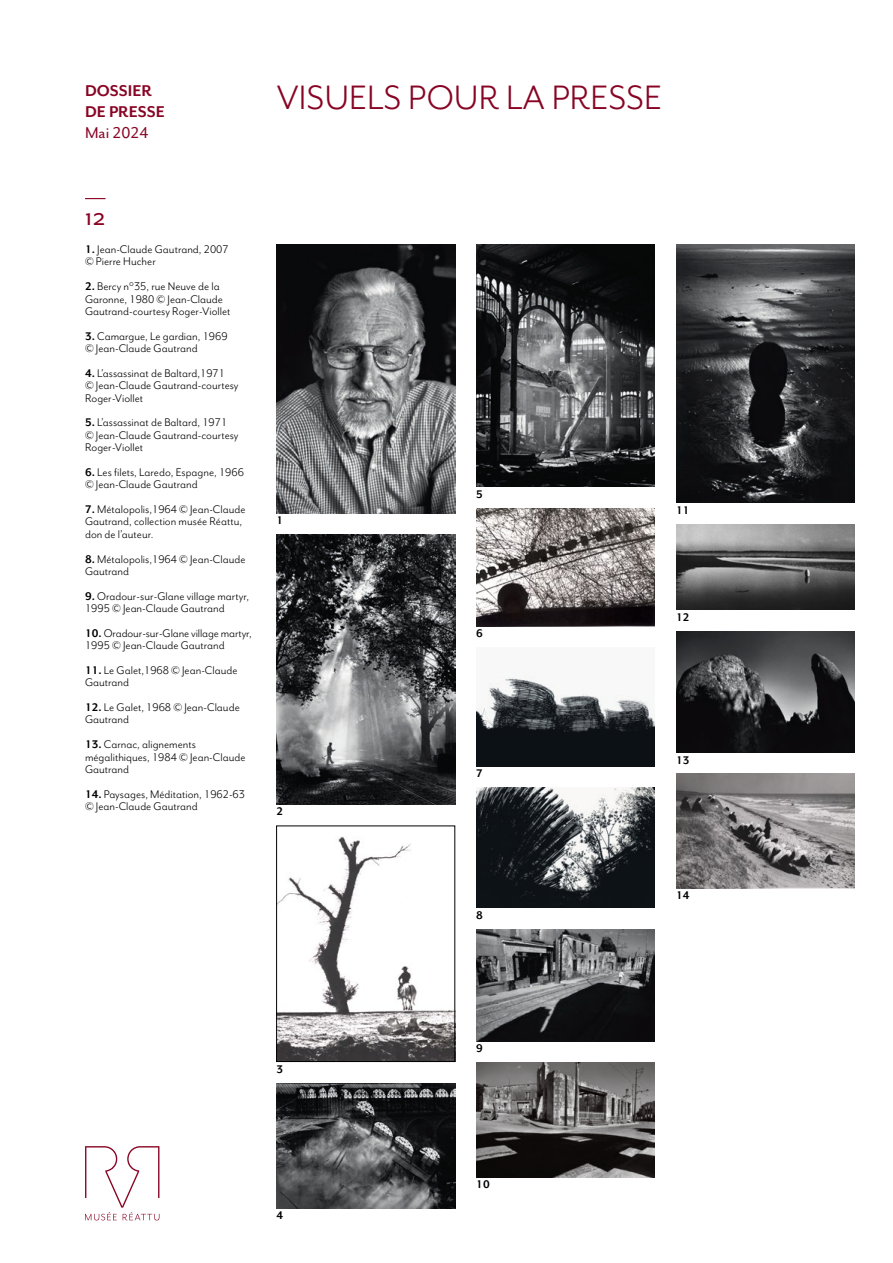
<style>
.page{position:relative;width:893px;height:1263px;background:#fff}
.page>*{position:absolute;margin:0;border:0;box-sizing:border-box;transform-origin:0 0}
.t1{font:39px "Mr Eaves San OT";color:#880424}
.t2{font:27px "Mr Eaves San OT";color:#880424}
.t3{font:700 18px/21px "Mr Eaves San OT";color:#880424}
.t4{font:18px "Mr Eaves San OT";color:#880424}
.t5{font:12.75px/12.5px "Mr Eaves San OT";color:#000}
.t6{font:700 12.75px "Mr Eaves San OT";color:#000}
.s1{font-weight:700}
</style>
<div class="page">
<svg style="left:85px;top:198px;width:21px;height:1px"></svg>
<svg style="left:85px;top:1146px;width:74px;height:74px"></svg>
<img style="left:276px;top:534px;width:179px;height:270px">
<img style="left:278px;top:836px;width:175px;height:224px">
<div style="left:276px;top:826px;width:179px;height:236px;border:1px solid #000"></div>
<img style="left:276px;top:244px;width:179px;height:270px">
<img style="left:676px;top:244px;width:179px;height:259px">
<img style="left:276px;top:1083px;width:179px;height:125px">
<img style="left:476px;top:672px;width:179px;height:94px">
<img style="left:476px;top:787px;width:179px;height:120px">
<img style="left:476px;top:929px;width:179px;height:112px">
<img style="left:676px;top:631px;width:179px;height:122px">
<img style="left:476px;top:508px;width:179px;height:118px">
<img style="left:476px;top:1062px;width:179px;height:115px">
<img style="left:476px;top:244px;width:179px;height:243px">
<img style="left:676px;top:525px;width:179px;height:85px">
<img style="left:676px;top:773px;width:179px;height:115px">
<h3 class="t3" style="left:85px;top:80px;width:81px">DOSSIER<br>DE PRESSE</h3>
<h3 class="t4" style="left:85px;top:123px;width:65px">Mai 2024</h3>
<h1 class="t1" style="left:276px;top:77px;width:332px">VISUE LS POUR LA PRESSE</h1>
<h2 class="t2" style="left:85px;top:202px;width:22px">12</h2>
<p class="t5" style="left:85px;top:243px;width:145px"><span class="s1">1.</span> Jean-Claude Gautrand, 2007 © Pierre Hucher</p>
<p class="t5" style="left:85px;top:280px;width:147px"><span class="s1">2.</span> Bercy n°35, rue Neuve de la<br>Garonne, 1980 © Jean-Claude<br>Gautrand-courtesy Roger-Viollet</p>
<p class="t5" style="left:85px;top:330px;width:144px"><span class="s1">3.</span> Camargue, Le gardian, 1969 © Jean-Claude Gautrand</p>
<p class="t5" style="left:85px;top:367px;width:155px"><span class="s1">4.</span> L’assassinat de Baltard,1971<br>© Jean-Claude Gautrand-courtesy<br>Roger-Viollet</p>
<p class="t5" style="left:85px;top:416px;width:155px"><span class="s1">5.</span> L’assassinat de Baltard, 1971 © Jean-Claude Gautrand-courtesy<br>Roger-Viollet</p>
<p class="t5" style="left:85px;top:466px;width:160px"><span class="s1">6.</span> Les filets, Laredo, Espagne, 1966 © Jean-Claude Gautrand</p>
<p class="t5" style="left:85px;top:503px;width:162px"><span class="s1">7.</span> Métalopolis,1964 © Jean-Claude<br>Gautrand, collection musée Réattu, don de l’auteur.</p>
<p class="t5" style="left:85px;top:553px;width:162px"><span class="s1">8.</span> Métalopolis,1964 © Jean-Claude<br>Gautrand</p>
<p class="t5" style="left:85px;top:590px;width:166px"><span class="s1">9.</span> Oradour-sur-Glane village martyr,<br>1995 © Jean-Claude Gautrand</p>
<p class="t5" style="left:85px;top:627px;width:168px"><span class="s1">10.</span> Oradour-sur-Glane village martyr,<br>1995 © Jean-Claude Gautrand</p>
<p class="t5" style="left:85px;top:664px;width:154px"><span class="s1">11.</span> Le Galet,1968 © Jean-Claude<br>Gautrand</p>
<p class="t5" style="left:85px;top:701px;width:156px"><span class="s1">12.</span> Le Galet, 1968 © Jean-Claude<br>Gautrand</p>
<p class="t5" style="left:85px;top:738px;width:162px"><span class="s1">13.</span> Carnac, alignements mégalithiques, 1984 © Jean-Claude<br>Gautrand</p>
<p class="t5" style="left:85px;top:788px;width:162px"><span class="s1">14.</span> Paysages, Méditation, 1962-63 © Jean-Claude Gautrand</p>
<p class="t6" style="left:276px;top:513px;width:8px">1</p>
<p class="t6" style="left:276px;top:804px;width:8px">2</p>
<p class="t6" style="left:476px;top:487px;width:8px">5</p>
<p class="t6" style="left:476px;top:626px;width:8px">6</p>
<p class="t6" style="left:476px;top:766px;width:8px">7</p>
<p class="t6" style="left:676px;top:503px;width:15px">11</p>
<p class="t6" style="left:676px;top:609px;width:15px">12</p>
<p class="t6" style="left:676px;top:752px;width:15px">13</p>
<p class="t6" style="left:476px;top:907px;width:8px">8</p>
<p class="t6" style="left:676px;top:888px;width:15px">14</p>
<p class="t6" style="left:276px;top:1061px;width:8px">3</p>
<p class="t6" style="left:276px;top:1208px;width:8px">4</p>
<p class="t6" style="left:476px;top:1041px;width:8px">9</p>
<p class="t6" style="left:476px;top:1177px;width:15px">10</p>
</div>
